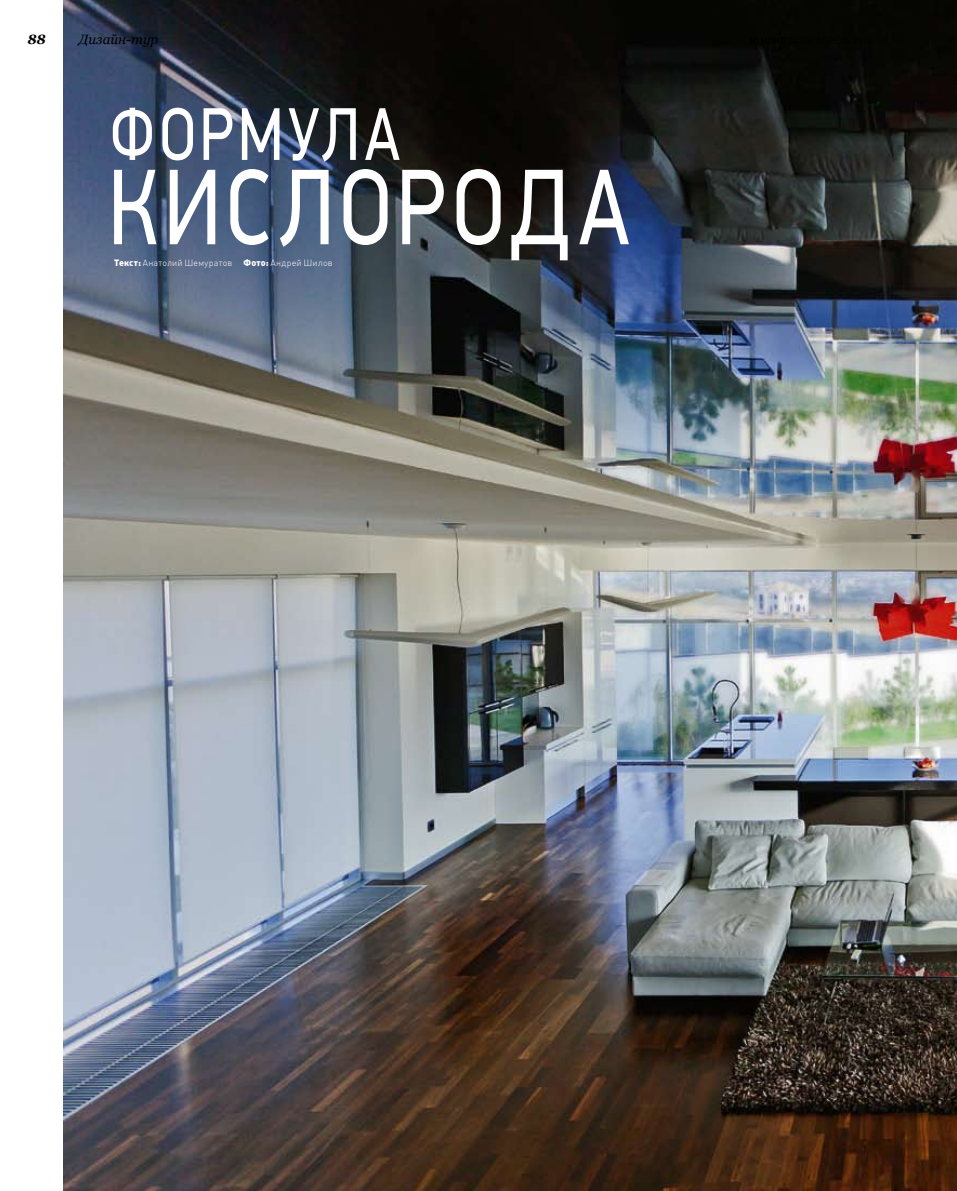
<style>
.page{position:relative;width:957px;height:1191px;background:#fff}
.page>*{position:absolute;margin:0;border:0;box-sizing:border-box;transform-origin:0 0}
.t1{font:108px "PF Din Display Pro";letter-spacing:.065em;color:#fff;scale:.8 1}
.t2{font:75px "PF Din Display Pro";letter-spacing:.075em;color:#fff;scale:.8 1}
.t3{font:italic 13.5px "Georgia";color:#000}
.t4{font:italic 700 13.5px "Georgia";color:#000}
.t5{font:9px "DIN Cyr Light Alternate";letter-spacing:.03em;color:#fff}
.s1{font-family:"DIN Cyr Black Alternate"}
</style>
<div class="page">
<img style="left:64px;top:0;width:893px;height:1191px">
<h3 class="t4" style="left:27px;top:31px;width:20px">88</h3>
<h3 class="t3" style="left:79px;top:31px;width:81px">Дизайн-тур</h3>
<h2 class="t2" style="left:109px;top:90px;width:365px">Формула</h2>
<h1 class="t1" style="left:109px;top:143px;width:652px">кислорода</h1>
<p class="t5" style="left:114px;top:258px;width:220px"><span class="s1">Текст:</span> Анатолий Шемуратов <span class="s1">Фото:</span> Андрей Шилов</p>
</div>
